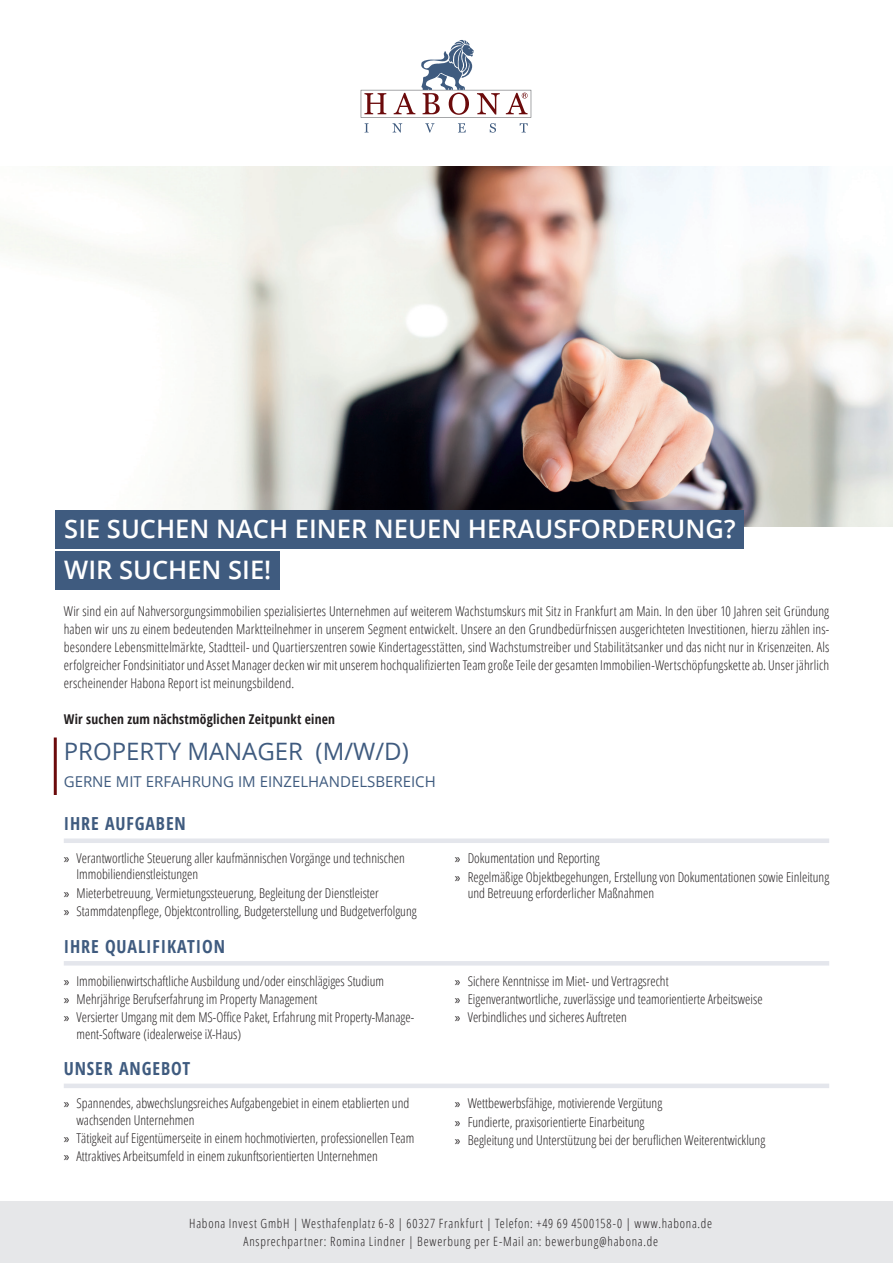
<style>
.page{position:relative;width:893px;height:1263px;background:#fff}
.page>*{position:absolute;margin:0;border:0;box-sizing:border-box;transform-origin:0 0}
.t1{font:600 25.5px/41.2px "Open Sans";color:#fff}
.t2{font:24px "Open Sans";color:#3f5b7f}
.t3{font:700 condensed 18px "Open Sans";letter-spacing:.05em;color:#3f5b7f}
.t4{font:15px "Open Sans";color:#3f5b7f}
.t5{font:300 condensed 13.5px/18.3px "Open Sans";color:#231f20}
.t6{font:700 condensed 13.5px "Open Sans";letter-spacing:.015em;color:#231f20}
.t7{font:300 condensed 12.75px/18px "Open Sans";letter-spacing:.06em;color:#231f20;text-align:center}
.s1{font-family:"Myriad Pro";font-weight:400;font-stretch:normal}
</style>
<div class="page">
<img style="left:0;top:166px;width:893px;height:360px">
<div style="left:56px;top:510px;width:688px;height:38px;background:#3f5b7f"></div>
<div style="left:56px;top:551px;width:224px;height:39px;background:#3f5b7f"></div>
<hr style="left:54px;top:737px;width:3px;height:58px;background:#6b0a0b">
<div style="left:64px;top:838px;width:765px;height:5px;background:#e4e6ec"></div>
<hr style="left:64px;top:961px;width:765px;height:4px;background:#e4e6ec">
<div style="left:64px;top:1083px;width:765px;height:5px;background:#e4e6ec"></div>
<svg style="left:361px;top:40px;width:170px;height:93px"></svg>
<div style="left:0;top:1201px;width:893px;height:62px;background:#e6e7e9"></div>
<h1 class="t1" style="left:64px;top:508px;width:673px">SIE SUCHEN NACH EINER NEUEN HERAUSFORDERUNG?<br>WIR SUCHEN SIE!</h1>
<p class="t5" style="left:64px;top:602px;width:767px;text-align:justify">Wir sind ein auf Nahversorgungsimmobilien spezialisiertes Unternehmen auf weiterem Wachstumskurs mit Sitz in Frankfurt am Main. In den über 10 Jahren seit Gründung haben wir uns zu einem bedeutenden Marktteilnehmer in unserem Segment entwickelt. Unsere an den Grundbedürfnissen ausgerichteten Investitionen, hierzu zählen ins&shy;besondere Lebensmittelmärkte, Stadtteil- und Quartierszentren sowie Kindertagesstätten, sind Wachstumstreiber und Stabilitätsanker und das nicht nur in Krisenzeiten. Als erfolgreicher Fondsinitiator und Asset Manager decken wir mit unserem hochqualifizierten Team große Teile der gesamten Immobilien-Wertschöpfungskette ab. Unser jährlich erscheinender Habona Report ist meinungsbildend.</p>
<p class="t6" style="left:64px;top:710px;width:273px">Wir suchen zum nächstmöglichen Zeitpunkt einen</p>
<h2 class="t2" style="left:64px;top:735px;width:347px">PROPERTY MANAGER (M/W/D)</h2>
<p class="t4" style="left:64px;top:771px;width:373px">GERNE MIT ERFAHRUNG IM EINZELHANDELSBEREICH</p>
<h3 class="t3" style="left:64px;top:811px;width:124px">IHRE AUFGABEN</h3>
<p class="t5" style="left:77px;top:850px;width:330px;line-height:16.2px;text-indent:-13px"><span class="s1">»</span> Verantwortliche Steuerung aller kaufmännischen Vorgänge und technischen<br>Immobiliendienstleistungen</p>
<p class="t5" style="left:64px;top:883px;width:354px"><span class="s1">»</span> Mieterbetreuung, Vermietungssteuerung, Begleitung der Dienstleister<br><span class="s1">»</span> Stammdatenpflege, Objektcontrolling, Budgeterstellung und Budgetverfolgung</p>
<p class="t5" style="left:455px;top:849px;width:376px"><span class="s1">»</span> Dokumentation und Reporting<br><span class="s1">»</span> Regelmäßige Objektbegehungen, Erstellung von Dokumentationen sowie Einleitung</p>
<p class="t5" style="left:468px;top:883px;width:188px">und Betreuung erforderlicher Maßnahmen</p>
<h3 class="t3" style="left:64px;top:933px;width:163px">IHRE QUALIFIKATION</h3>
<p class="t5" style="left:64px;top:971px;width:352px"><span class="s1">»</span> Immobilienwirtschaftliche Ausbildung und/oder einschlägiges Studium<br><span class="s1">»</span> Mehrjährige Berufserfahrung im Property Management<br><span class="s1">»</span> Versierter Umgang mit dem MS-Office Paket, Erfahrung mit Property-Manage-</p>
<p class="t5" style="left:77px;top:1024px;width:166px">ment-Software (idealerweise iX-Haus)</p>
<h3 class="t3" style="left:64px;top:1056px;width:128px">UNSER ANGEBOT</h3>
<p class="t5" style="left:77px;top:1095px;width:334px;line-height:16.2px;text-indent:-13px"><span class="s1">»</span> Spannendes, abwechslungsreiches Aufgabengebiet in einem etablierten und wachsenden Unternehmen</p>
<p class="t5" style="left:64px;top:1128px;width:352px"><span class="s1">»</span> Tätigkeit auf Eigentümerseite in einem hochmotivierten, professionellen Team <span class="s1">»</span> Attraktives Arbeitsumfeld in einem zukunftsorientierten Unternehmen</p>
<p class="t5" style="left:455px;top:971px;width:309px"><span class="s1">»</span> Sichere Kenntnisse im Miet- und Vertragsrecht<br><span class="s1">»</span> Eigenverantwortliche, zuverlässige und teamorientierte Arbeitsweise <span class="s1">»</span> Verbindliches und sicheres Auftreten</p>
<p class="t5" style="left:455px;top:1094px;width:312px"><span class="s1">»</span> Wettbewerbsfähige, motivierende Vergütung<br><span class="s1">»</span> Fundierte, praxisorientierte Einarbeitung<br><span class="s1">»</span> Begleitung und Unterstützung bei der beruflichen Weiterentwicklung</p>
<p class="t7" style="left:189px;top:1214px;width:524px">Habona Invest GmbH | Westhafenplatz 6-8 | 60327 Frankfurt | Telefon: +49 69 4500158-0 | www.habona.de<br>Ansprechpartner: Romina Lindner | Bewerbung per E-Mail an: bewerbung@habona.de</p>
</div>
